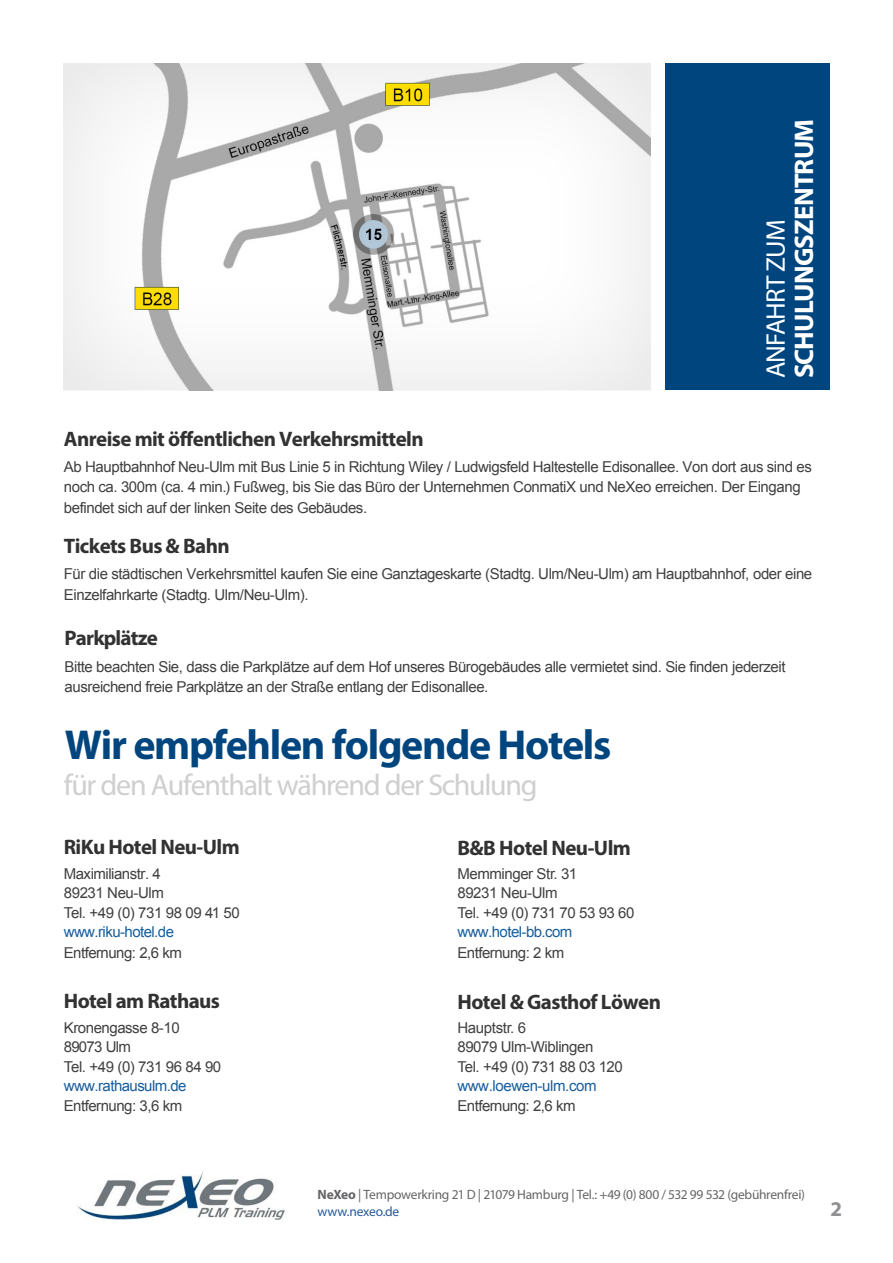
<style>
.page{position:relative;width:893px;height:1263px;background:#fff}
.page>*{position:absolute;margin:0;border:0;box-sizing:border-box;transform-origin:0 0}
.t1{font:700 42px "Myriad Pro";letter-spacing:-.03em;color:#00457e}
.t2{font:30px "Myriad Pro";letter-spacing:-.045em;color:#cfcfd0}
.t3{font:700 27px "Myriad Pro";letter-spacing:-.035em;color:#fff}
.t4{font:27px "Myriad Pro";letter-spacing:-.04em;color:#fff}
.t5{font:700 21px "Myriad Pro";letter-spacing:-.03em;color:#323232}
.t6{font:700 21px "Myriad Pro";color:#909092}
.t7{font:15px/19.5px "Arial";letter-spacing:-.025em;color:#404040}
.t8{font:15px "Arial";letter-spacing:-.035em;color:#175d9e}
.t9{font:13.5px/16.5px "Myriad Pro";letter-spacing:-.02em;color:#646567}
.s1{font-weight:700}
.s2{color:#275b9b}
</style>
<div class="page">
<div style="left:665px;top:64px;width:164px;height:326px;background:#00457e"></div>
<img style="left:64px;top:64px;width:586px;height:326px">
<img style="left:77px;top:1171px;width:207px;height:48px">
<h3 class="t4" style="left:759px;top:378px;width:160px;rotate:-90deg">ANFAHRT ZUM</h3>
<h3 class="t3" style="left:786px;top:378px;width:261px;rotate:-90deg">SCHULUNGSZENTRUM</h3>
<h3 class="t5" style="left:64px;top:425px;width:361px">Anreise mit öffentlichen Verkehrsmitteln</h3>
<p class="t7" style="left:64px;top:457px;width:749px;line-height:20.1px">Ab Hauptbahnhof Neu-Ulm mit Bus Linie 5 in Richtung Wiley / Ludwigsfeld Haltestelle Edisonallee. Von dort aus sind es noch ca. 300m (ca. 4 min.) Fußweg, bis Sie das Büro der Unternehmen ConmatiX und NeXeo erreichen. Der Eingang befindet sich auf der linken Seite des Gebäudes.</p>
<h3 class="t5" style="left:64px;top:532px;width:167px">Tickets Bus &amp; Bahn</h3>
<p class="t7" style="left:64px;top:564px;width:750px;line-height:20.9px">Für die städtischen Verkehrsmittel kaufen Sie eine Ganztageskarte (Stadtg. Ulm/Neu-Ulm) am Hauptbahnhof, oder eine<br>Einzelfahrkarte (Stadtg. Ulm/Neu-Ulm).</p>
<h3 class="t5" style="left:65px;top:624px;width:95px">Parkplätze</h3>
<p class="t7" style="left:65px;top:656px;width:722px;line-height:20.9px">Bitte beachten Sie, dass die Parkplätze auf dem Hof unseres Bürogebäudes alle vermietet sind. Sie finden jederzeit ausreichend freie Parkplätze an der Straße entlang der Edisonallee.</p>
<h1 class="t1" style="left:65px;top:717px;width:548px">Wir empfehlen folgende Hotels</h1>
<h2 class="t2" style="left:64px;top:766px;width:475px">für den Aufenthalt während der Schulung</h2>
<h3 class="t5" style="left:64px;top:834px;width:177px">RiKu Hotel Neu-Ulm</h3>
<p class="t7" style="left:64px;top:864px;width:177px">Maximilianstr. 4<br>89231 Neu-Ulm<br>Tel. +49 (0) 731 98 09 41 50</p>
<p class="t8" style="left:64px;top:922px;width:112px">www.riku-hotel.de</p>
<p class="t7" style="left:64px;top:943px;width:120px">Entfernung: 2,6 km</p>
<h3 class="t5" style="left:64px;top:988px;width:158px">Hotel am Rathaus</h3>
<p class="t7" style="left:64px;top:1018px;width:159px">Kronengasse 8-10<br>89073 Ulm<br>Tel. +49 (0) 731 96 84 90</p>
<p class="t8" style="left:64px;top:1076px;width:124px">www.rathausulm.de</p>
<p class="t7" style="left:64px;top:1096px;width:120px">Entfernung: 3,6 km</p>
<h3 class="t5" style="left:457px;top:834px;width:175px">B&amp;B Hotel Neu-Ulm</h3>
<p class="t7" style="left:457px;top:864px;width:179px">Memminger Str. 31<br>89231 Neu-Ulm<br>Tel. +49 (0) 731 70 53 93 60</p>
<p class="t8" style="left:457px;top:922px;width:116px">www.hotel-bb.com</p>
<p class="t7" style="left:457px;top:943px;width:108px">Entfernung: 2 km</p>
<h3 class="t5" style="left:457px;top:988px;width:205px">Hotel &amp; Gasthof Löwen</h3>
<p class="t7" style="left:457px;top:1018px;width:167px">Hauptstr. 6<br>89079 Ulm-Wiblingen<br>Tel. +49 (0) 731 88 03 120</p>
<p class="t8" style="left:457px;top:1076px;width:141px">www.loewen-ulm.com</p>
<p class="t7" style="left:457px;top:1096px;width:120px">Entfernung: 2,6 km</p>
<p class="t9" style="left:317px;top:1186px;width:489px"><span class="s1">NeXeo</span> | Tempowerkring 21 D | 21079 Hamburg | Tel.: +49 (0) 800 / 532 99 532 (gebührenfrei) <span class="s2">www.nexeo.de</span></p>
<h3 class="t6" style="left:831px;top:1195px;width:13px">2</h3>
</div>
